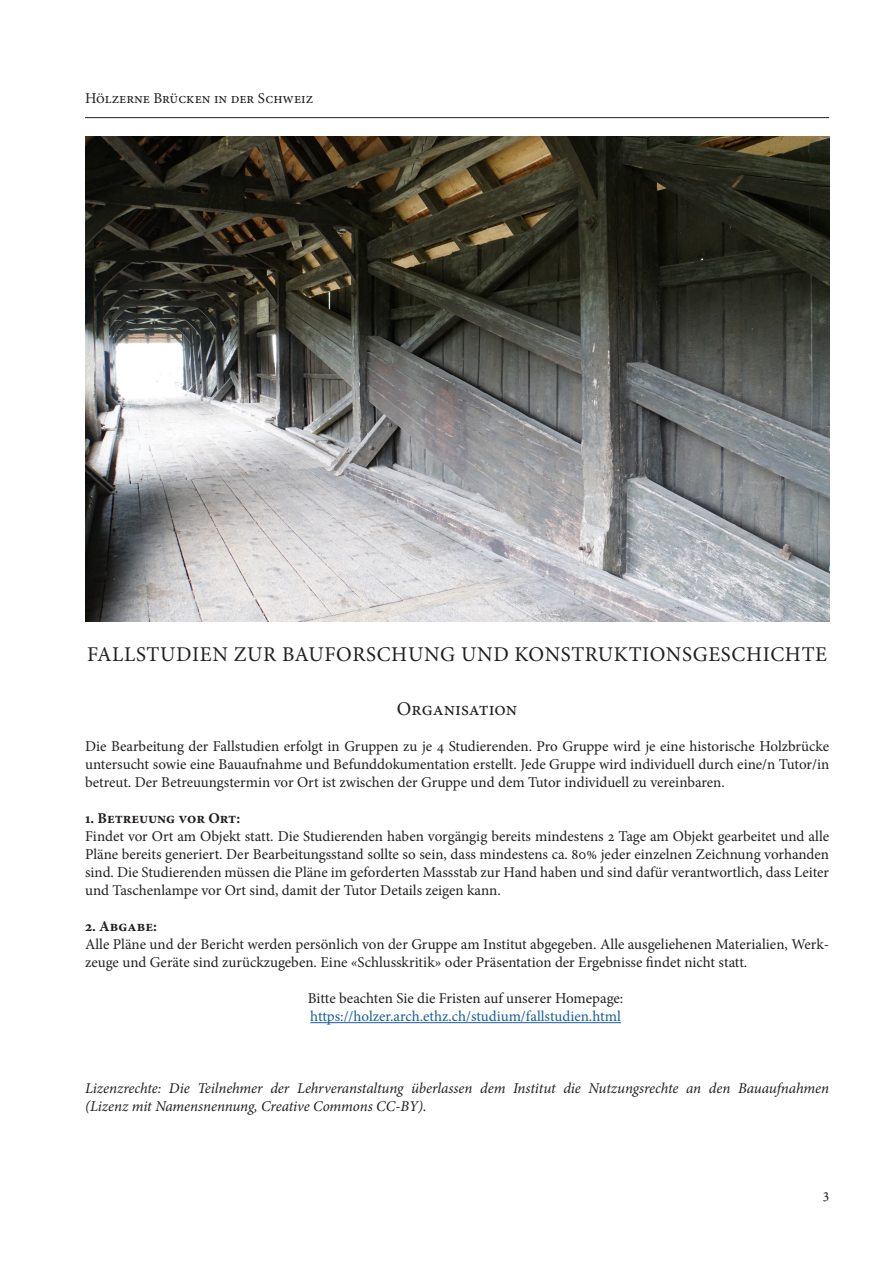
<style>
.page{position:relative;width:893px;height:1263px;background:#fff}
.page>*{position:absolute;margin:0;border:0;box-sizing:border-box;transform-origin:0 0}
.Überschrift_1{font:21px "Minion Pro";letter-spacing:.03em;color:#231f20}
.Überschrift_2{font:19.5px "Minion Pro";color:#231f20}
.Fliesstext_ohne_Einz{font:15px/18px "Minion Pro";color:#231f20;text-align:justify}
.Fliesstext_ohne_Einz-2{font:italic 15px/18px "Minion Pro";letter-spacing:-.01em;color:#231f20}
.Fliesstext{font:15px "Minion Pro";color:#175d9e}
.Fliesstext-2{font:15px "Minion Pro";letter-spacing:-.005em;color:#231f20}
.Kolumnentitel_links{font:15px "Minion Pro";color:#231f20}
.Fliesstext_ohne_Einz-3{font:700 15px "Minion Pro";color:#231f20}
.Seitenzahl{font:15px "Minion Pro";color:#231f20}
</style>
<div class="page">
<hr style="left:85px;top:117px;width:744px;height:1px;background:#231f20">
<hr style="left:310px;top:1022px;width:311px;height:1px;background:#175d9e">
<img style="left:85px;top:136px;width:744px;height:485px">
<p class="Kolumnentitel_links" style="left:85px;top:88px;width:230px">Hölzerne Brücken in der Schweiz</p>
<p class="Überschrift_1" style="left:87px;top:640px;width:742px">FALLSTUDIEN ZUR BAUFORSCHUNG UND KONSTRUKTIONSGESCHICHTE</p>
<p class="Überschrift_2" style="left:397px;top:696px;width:122px">Organisation</p>
<p class="Fliesstext_ohne_Einz" style="left:85px;top:737px;width:746px">Die Bearbeitung der Fallstudien erfolgt in Gruppen zu je 4 Studierenden. Pro Gruppe wird je eine historische Holzbrücke untersucht sowie eine Bauaufnahme und Befunddokumentation erstellt. Jede Gruppe wird individuell durch eine/n Tutor/in betreut. Der Betreuungstermin vor Ort ist zwischen der Gruppe und dem Tutor individuell zu vereinbaren.</p>
<p class="Fliesstext_ohne_Einz-3" style="left:85px;top:808px;width:157px">1. Betreuung vor Ort:</p>
<p class="Fliesstext_ohne_Einz" style="left:85px;top:827px;width:746px">Findet vor Ort am Objekt statt. Die Studierenden haben vorgängig bereits mindestens 2 Tage am Objekt gearbeitet und alle Pläne bereits generiert. Der Bearbeitungsstand sollte so sein, dass mindestens ca. 80% jeder einzelnen Zeichnung vorhanden sind. Die Studierenden müssen die Pläne im geforderten Massstab zur Hand haben und sind dafür verantwortlich, dass Leiter und Taschenlampe vor Ort sind, damit der Tutor Details zeigen kann.</p>
<p class="Fliesstext_ohne_Einz-3" style="left:85px;top:916px;width:73px">2. Abgabe:</p>
<p class="Fliesstext_ohne_Einz" style="left:85px;top:935px;width:746px">Alle Pläne und der Bericht werden persönlich von der Gruppe am Institut abgegeben. Alle ausgeliehenen Materialien, Werk&shy;zeuge und Geräte sind zurückzugeben. Eine «Schlusskritik» oder Präsentation der Ergebnisse findet nicht statt.</p>
<p class="Fliesstext-2" style="left:308px;top:988px;width:317px">Bitte beachten Sie die Fristen auf unserer Homepage:</p>
<p class="Fliesstext" style="left:310px;top:1006px;width:312px">https://holzer.arch.ethz.ch/studium/fallstudien.html</p>
<p class="Fliesstext_ohne_Einz-2" style="left:85px;top:1079px;width:746px">Lizenzrechte: Die Teilnehmer der Lehrveranstaltung überlassen dem Institut die Nutzungsrechte an den Bauaufnahmen (Lizenz mit Namensnennung, Creative Commons CC-BY).</p>
<p class="Seitenzahl" style="left:823px;top:1184px;width:8px">3</p>
</div>
